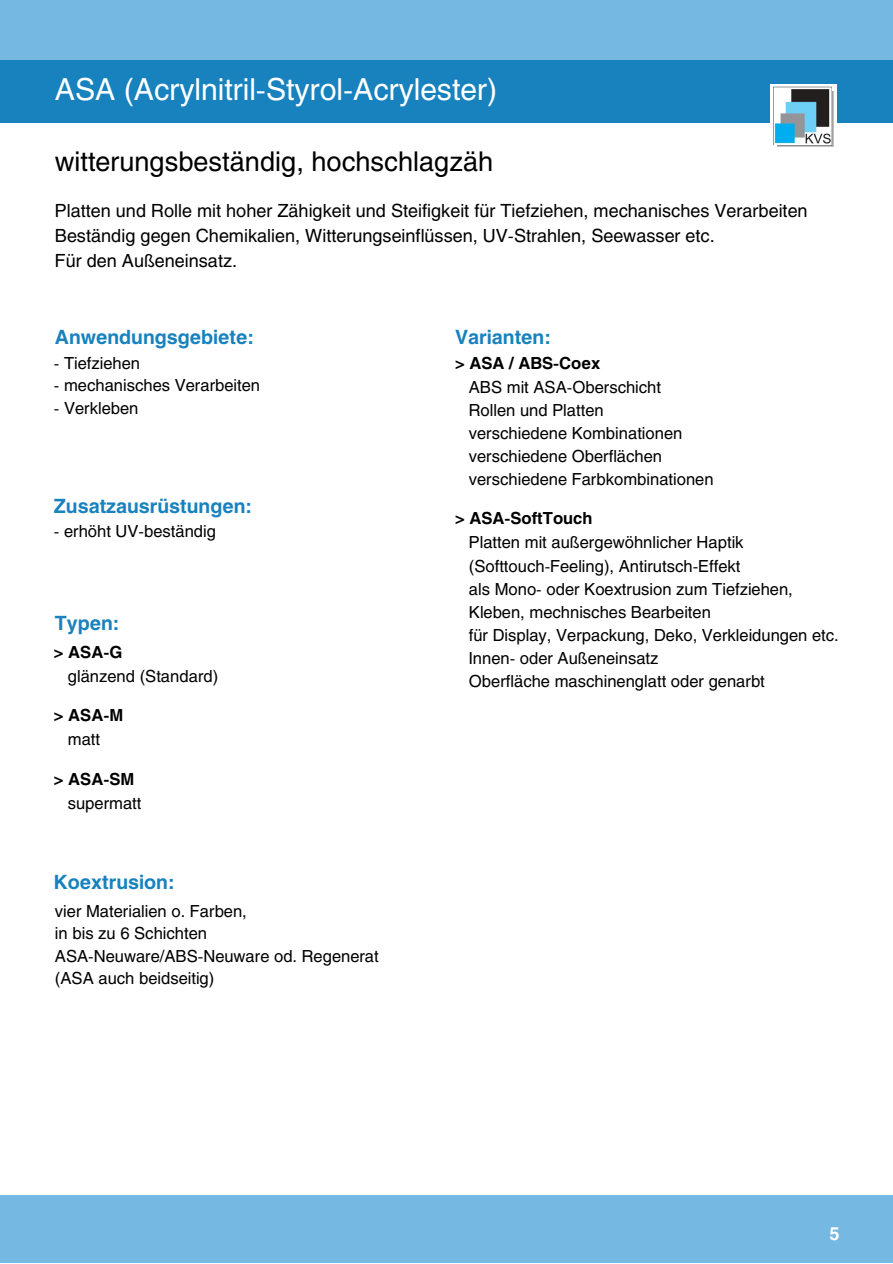
<style>
.page{position:relative;width:893px;height:1264px;background:#fff}
.page>*{position:absolute;margin:0;border:0;box-sizing:border-box;transform-origin:0 0}
.t1{font:30px "Helios";color:#fff}
.t2{font:27px "Helios";color:#000}
.t3{font:700 19.5px "Helios";color:#1882be}
.t4{font:18px "Helios";color:#000}
.t5{font:700 18px "Helios";color:#fff}
.t6{font:16.5px "Helios";color:#000}
.t7{font:700 16.5px "Helios";color:#000}
</style>
<div class="page">
<div style="left:0;top:51px;width:892px;height:72px;background:#1882be"></div>
<div style="left:0;top:0;width:892px;height:60px;background:#75b8e2"></div>
<div style="left:770px;top:84px;width:66px;height:71px;background:#fff"></div>
<img style="left:773px;top:87px;width:61px;height:60px">
<div style="left:0;top:1195px;width:892px;height:67px;background:#75b8e2"></div>
<p class="t1" style="left:55px;top:70px;width:444px">ASA (Acrylnitril-Styrol-Acrylester)</p>
<p class="t2" style="left:55px;top:144px;width:440px">witterungsbeständig, hochschlagzäh</p>
<p class="t4" style="left:55px;top:199px;width:754px">Platten und Rolle mit hoher Zähigkeit und Steifigkeit für Tiefziehen, mechanisches Verarbeiten</p>
<p class="t4" style="left:55px;top:224px;width:661px">Beständig gegen Chemikalien, Witterungseinflüssen, UV-Strahlen, Seewasser etc.</p>
<p class="t4" style="left:55px;top:249px;width:184px">Für den Außeneinsatz.</p>
<p class="t3" style="left:55px;top:324px;width:201px">Anwendungsgebiete:</p>
<p class="t6" style="left:54px;top:352px;width:88px">- Tiefziehen</p>
<p class="t6" style="left:54px;top:375px;width:208px">- mechanisches Verarbeiten</p>
<p class="t6" style="left:54px;top:397px;width:86px">- Verkleben</p>
<p class="t3" style="left:54px;top:493px;width:199px">Zusatzausrüstungen:</p>
<p class="t6" style="left:54px;top:520px;width:164px">- erhöht UV-beständig</p>
<p class="t3" style="left:55px;top:610px;width:66px">Typen:</p>
<p class="t7" style="left:54px;top:642px;width:70px">&gt; ASA-G</p>
<p class="t6" style="left:68px;top:666px;width:152px">glänzend (Standard)</p>
<p class="t7" style="left:54px;top:704px;width:71px">&gt; ASA-M</p>
<p class="t6" style="left:68px;top:729px;width:34px">matt</p>
<p class="t7" style="left:54px;top:768px;width:82px">&gt; ASA-SM</p>
<p class="t6" style="left:68px;top:792px;width:75px">supermatt</p>
<p class="t3" style="left:54px;top:869px;width:122px">Koextrusion:</p>
<p class="t6" style="left:55px;top:900px;width:193px">vier Materialien o. Farben,</p>
<p class="t6" style="left:55px;top:922px;width:154px">in bis zu 6 Schichten</p>
<p class="t6" style="left:55px;top:945px;width:325px">ASA-Neuware/ABS-Neuware od. Regenerat</p>
<p class="t6" style="left:55px;top:967px;width:161px">(ASA auch beidseitig)</p>
<p class="t3" style="left:455px;top:324px;width:97px">Varianten:</p>
<p class="t7" style="left:455px;top:352px;width:147px">&gt; ASA / ABS-Coex</p>
<p class="t6" style="left:469px;top:376px;width:194px">ABS mit ASA-Oberschicht</p>
<p class="t6" style="left:469px;top:399px;width:136px">Rollen und Platten</p>
<p class="t6" style="left:469px;top:422px;width:215px">verschiedene Kombinationen</p>
<p class="t6" style="left:469px;top:445px;width:195px">verschiedene Oberflächen</p>
<p class="t6" style="left:469px;top:468px;width:246px">verschiedene Farbkombinationen</p>
<p class="t7" style="left:455px;top:507px;width:139px">&gt; ASA-SoftTouch</p>
<p class="t6" style="left:469px;top:531px;width:276px">Platten mit außergewöhnlicher Haptik</p>
<p class="t6" style="left:469px;top:555px;width:273px">(Softtouch-Feeling), Antirutsch-Effekt</p>
<p class="t6" style="left:469px;top:578px;width:325px">als Mono- oder Koextrusion zum Tiefziehen,</p>
<p class="t6" style="left:469px;top:601px;width:243px">Kleben, mechnisches Bearbeiten</p>
<p class="t6" style="left:469px;top:624px;width:371px">für Display, Verpackung, Deko, Verkleidungen etc.</p>
<p class="t6" style="left:469px;top:647px;width:191px">Innen- oder Außeneinsatz</p>
<p class="t6" style="left:469px;top:670px;width:297px">Oberfläche maschinenglatt oder genarbt</p>
<p class="t5" style="left:829px;top:1222px;width:12px">5</p>
</div>
